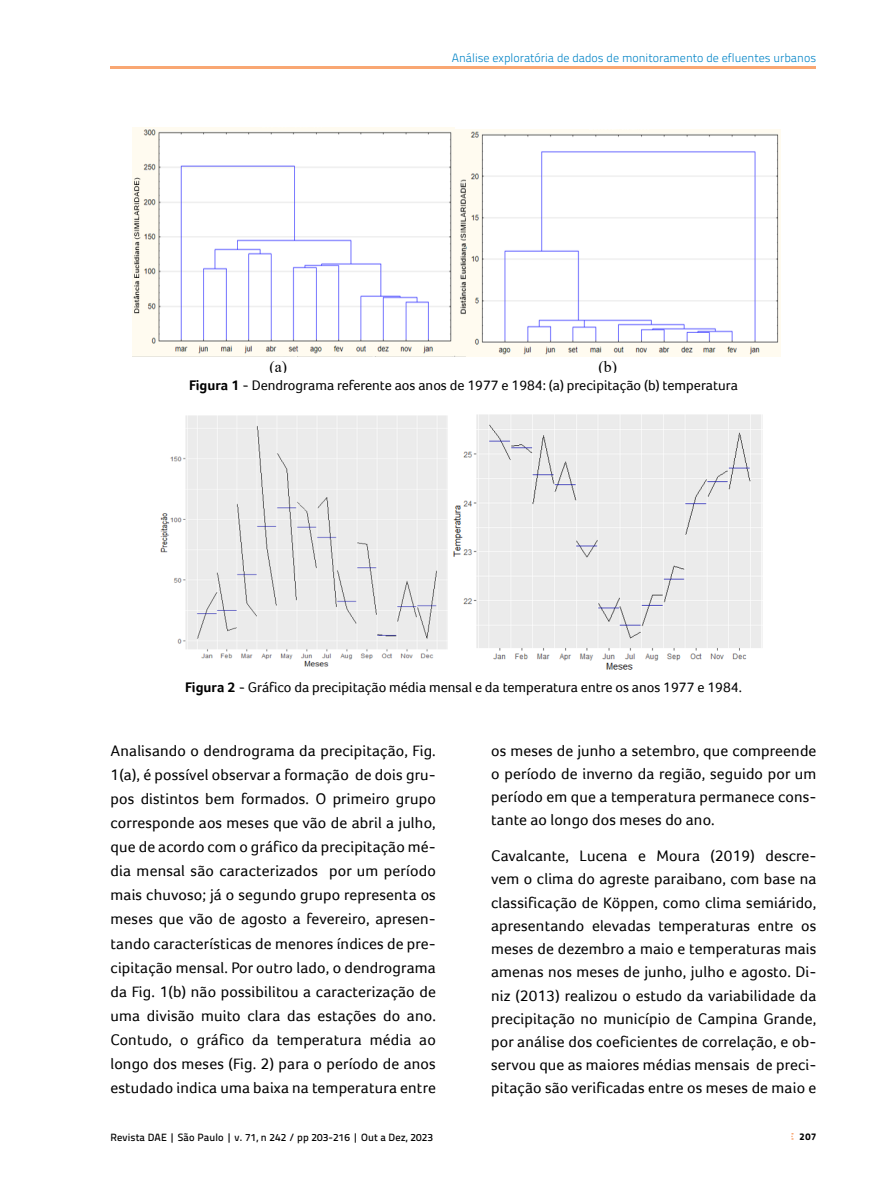
<style>
.page{position:relative;width:893px;height:1191px;background:#fff}
.page>*{position:absolute;margin:0;border:0;box-sizing:border-box;transform-origin:0 0}
.t1{font:15.9px "Times New Roman";color:#000}
.t2{font:15.75px/24.2px "Foco";letter-spacing:.01em;color:#000;text-align:justify}
.t3{font:14.25px "Foco";color:#000}
.t4{font:300 12px "Titillium Text 22 L";color:#0083c6}
.t5{font:500 10.5px "Titillium Text 22 L";letter-spacing:.01em;color:#000}
.t6{font:800 9.75px "Titillium Text 22 L";color:#000}
.s1{font-weight:700}
</style>
<div class="page">
<svg style="left:791px;top:1133px;width:2px;height:6px"></svg>
<img style="left:132px;top:128px;width:322px;height:229px">
<img style="left:454px;top:130px;width:326px;height:226px">
<img style="left:160px;top:414px;width:603px;height:256px">
<hr style="left:111px;top:66px;width:705px;height:3px;background:#f9a773">
<p class="t4" style="left:452px;top:49px;width:366px">Análise exploratória de dados de monitoramento de efluentes urbanos</p>
<p class="t1" style="left:270px;top:355px;width:19px">(a)</p>
<p class="t1" style="left:599px;top:355px;width:20px">(b)</p>
<p class="t3" style="left:189px;top:377px;width:550px"><span class="s1">Figura 1</span> - Dendrograma referente aos anos de 1977 e 1984: (a) precipitação (b) temperatura</p>
<p class="t3" style="left:185px;top:679px;width:558px"><span class="s1">Figura 2</span> - Gráfico da precipitação média mensal e da temperatura entre os anos 1977 e 1984.</p>
<p class="t2" style="left:111px;top:738px;width:327px">Analisando o dendrograma da precipitação, Fig.<br>1(a), é possível observar a formação de dois gru&shy;pos distintos bem formados. O primeiro grupo corresponde aos meses que vão de abril a julho, que de acordo com o gráfico da precipitação mé&shy;dia mensal são caracterizados por um período mais chuvoso; já o segundo grupo representa os meses que vão de agosto a fevereiro, apresen&shy;tando características de menores índices de pre&shy;cipitação mensal. Por outro lado, o dendrograma da Fig. 1(b) não possibilitou a caracterização de uma divisão muito clara das estações do ano.<br>Contudo, o gráfico da temperatura média ao longo dos meses (Fig. 2) para o período de anos estudado indica uma baixa na temperatura entre</p>
<p class="t2" style="left:491px;top:738px;width:327px;line-height:23.2px">os meses de junho a setembro, que compreende o período de inverno da região, seguido por um período em que a temperatura permanece cons&shy;tante ao longo dos meses do ano.</p>
<p class="t2" style="left:491px;top:844px;width:327px;line-height:23.2px">Cavalcante, Lucena e Moura (2019) descre&shy;vem o clima do agreste paraibano, com base na classificação de Köppen, como clima semiárido, apresentando elevadas temperaturas entre os meses de dezembro a maio e temperaturas mais amenas nos meses de junho, julho e agosto. Di&shy;niz (2013) realizou o estudo da variabilidade da precipitação no município de Campina Grande, por análise dos coeficientes de correlação, e ob&shy;servou que as maiores médias mensais de preci&shy;pitação são verificadas entre os meses de maio e</p>
<p class="t5" style="left:111px;top:1129px;width:324px">Revista DAE | São Paulo | v. 71, n 242 / pp 203-216 | Out a Dez, 2023</p>
<p class="t6" style="left:799px;top:1129px;width:19px">207</p>
</div>
